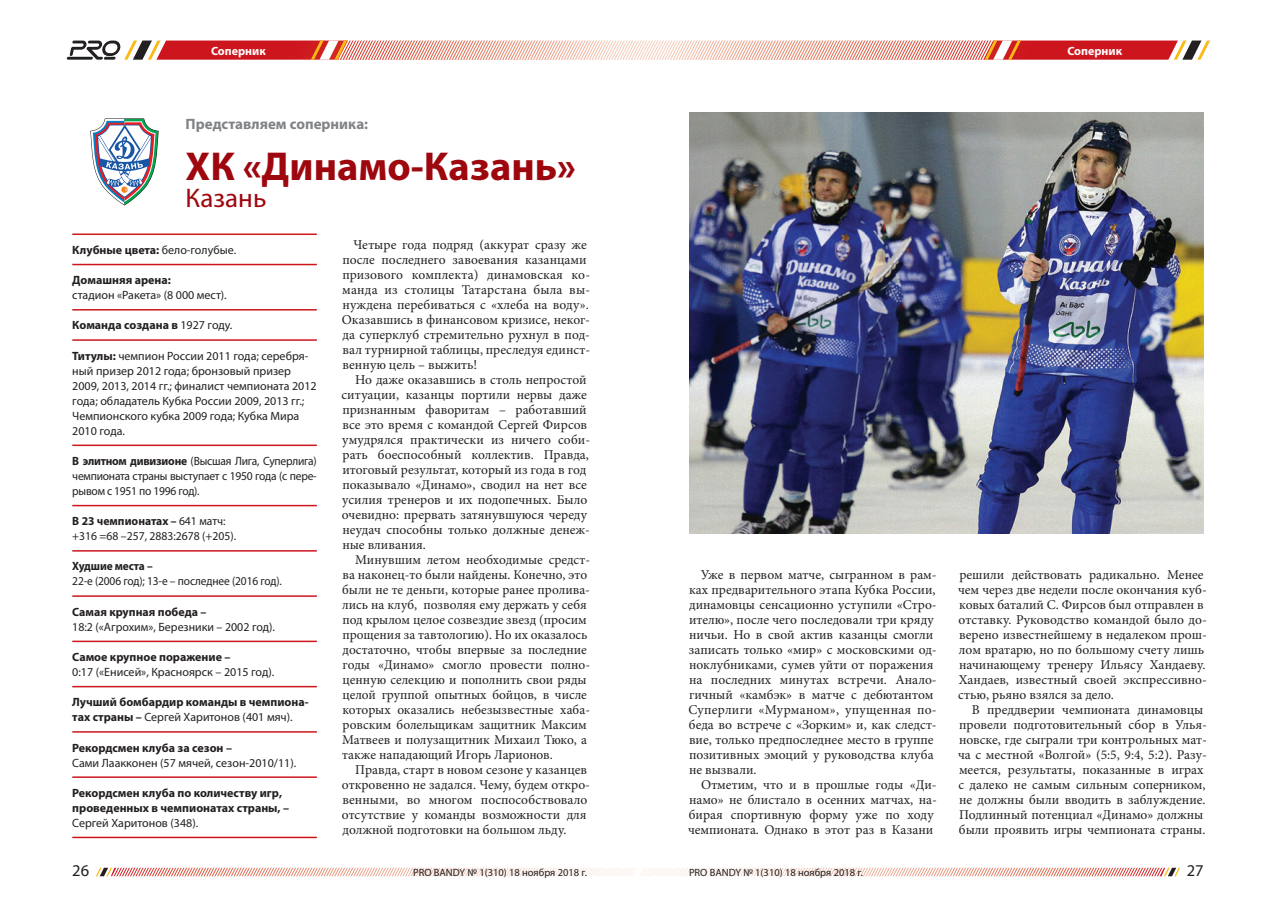
<style>
.page{position:relative;width:1276px;height:910px;background:#fff}
.page>*{position:absolute;margin:0;border:0;box-sizing:border-box;transform-origin:0 0}
.t1{font:700 40.5px "Myriad Pro";color:#9d070d}
.t2{font:27px "Myriad Pro";color:#9d070d}
.t3{font:16.5px "Myriad Pro";color:#231f20}
.t4{font:700 15px "Myriad Pro";color:#808285}
.t5{font:13.5px/15px "Minion Pro";color:#231f20}
.t6{font:12px/15px "Myriad Pro";color:#231f20}
.t7{font:700 12px/15px "Myriad Pro";color:#231f20}
.t8{font:12px/15px "Myriad Pro";color:#231f20;text-align:justify;scale:.96 1}
.t9{font:12px "Myriad Pro";color:#231f20;scale:.95 1}
.t10{font:700 12px "Myriad Pro";color:#fff}
.t11{font:700 12px "Myriad Pro";color:#231f20;scale:.95 1}
.t12{font:10.5px "Myriad Pro";color:#231f20}
.s1{font-weight:400}
.s2{font-weight:700}
</style>
<div class="page">
<svg style="left:96px;top:867px;width:1084px;height:10px"></svg>
<svg style="left:67px;top:40px;width:1143px;height:20px"></svg>
<svg style="left:90px;top:118px;width:69px;height:88px"></svg>
<hr style="left:72px;top:234px;width:245px;height:1px;background:#cd151d">
<hr style="left:72px;top:264px;width:245px;height:1px;background:#cd151d">
<hr style="left:72px;top:309px;width:245px;height:2px;background:#cd151d">
<hr style="left:72px;top:339px;width:245px;height:2px;background:#cd151d">
<hr style="left:72px;top:445px;width:245px;height:1px;background:#cd151d">
<hr style="left:72px;top:505px;width:245px;height:1px;background:#cd151d">
<hr style="left:72px;top:550px;width:245px;height:2px;background:#cd151d">
<hr style="left:72px;top:595px;width:245px;height:2px;background:#cd151d">
<hr style="left:72px;top:641px;width:245px;height:1px;background:#cd151d">
<hr style="left:72px;top:686px;width:245px;height:1px;background:#cd151d">
<hr style="left:72px;top:731px;width:245px;height:2px;background:#cd151d">
<hr style="left:72px;top:776px;width:245px;height:2px;background:#cd151d">
<hr style="left:72px;top:837px;width:245px;height:1px;background:#cd151d">
<img style="left:689px;top:113px;width:514px;height:421px">
<p class="t10" style="left:211px;top:43px;width:56px">Соперник</p>
<p class="t10" style="left:1067px;top:43px;width:56px">Соперник</p>
<p class="t4" style="left:186px;top:114px;width:184px">Представляем соперника:</p>
<h1 class="t1" style="left:186px;top:140px;width:392px">ХК «Динамо-Казань»</h1>
<h2 class="t2" style="left:186px;top:181px;width:82px">Казань</h2>
<p class="t7" style="left:72px;top:242px;width:165px">Клубные цвета: <span class="s1">бело-голубые.</span></p>
<p class="t7" style="left:72px;top:272px;width:100px">Домашняя арена:</p>
<p class="t6" style="left:72px;top:287px;width:156px">стадион «Ракета» (8 000 мест).</p>
<p class="t7" style="left:72px;top:317px;width:162px">Команда создана в <span class="s1">1927 году.</span></p>
<p class="t6" style="left:72px;top:348px;width:246px"><span class="s2">Титулы:</span> чемпион России 2011 года; серебря&shy;ный призер 2012 года; бронзовый призер 2009, 2013, 2014 гг.; финалист чемпионата 2012 года; обладатель Кубка России 2009, 2013 гг.; Чемпионского кубка 2009 года; Кубка Мира 2010 года.</p>
<p class="t8" style="left:72px;top:453px;width:256px"><span class="s2">В элитном дивизионе</span> (Высшая Лига, Суперлига) чемпионата страны выступает с 1950 года (с пере&shy;рывом с 1951 по 1996 год).</p>
<p class="t6" style="left:72px;top:513px;width:165px"><span class="s2">В 23 чемпионатах –</span> 641 матч: +316 =68 –257, 2883:2678 (+205).</p>
<p class="t11" style="left:72px;top:559px;width:86px">Худшие места –</p>
<p class="t9" style="left:72px;top:574px;width:222px">22-е (2006 год); 13-е – последнее (2016 год).</p>
<p class="t7" style="left:72px;top:604px;width:136px">Самая крупная победа –</p>
<p class="t6" style="left:72px;top:619px;width:204px">18:2 («Агрохим», Березники – 2002 год).</p>
<p class="t7" style="left:72px;top:649px;width:160px">Самое крупное поражение –</p>
<p class="t6" style="left:72px;top:664px;width:203px">0:17 («Енисей», Красноярск – 2015 год).</p>
<p class="t7" style="left:72px;top:694px;width:238px">Лучший бомбардир команды в чемпиона&shy;тах страны – <span class="s1">Сергей Харитонов (401 мяч).</span></p>
<p class="t7" style="left:72px;top:740px;width:161px">Рекордсмен клуба за сезон –</p>
<p class="t6" style="left:72px;top:755px;width:225px">Сами Лаакконен (57 мячей, сезон-2010/11).</p>
<p class="t7" style="left:72px;top:785px;width:218px">Рекордсмен клуба по количеству игр, проведенных в чемпионатах страны, –</p>
<p class="t6" style="left:72px;top:815px;width:127px">Сергей Харитонов (348).</p>
<p class="t5" style="left:342px;top:237px;width:250px;text-indent:12px">Четыре года подряд (аккурат сразу же после последнего завоевания казанцами призового комплекта) динамовская ко&shy;манда из столицы Татарстана была вы&shy;нуждена перебиваться с «хлеба на воду».<br>Оказавшись в финансовом кризисе, неког&shy;да суперклуб стремительно рухнул в под&shy;вал турнирной таблицы, преследуя единст&shy;венную цель – выжить!</p>
<p class="t5" style="left:341px;top:372px;width:250px;text-indent:14px">Но даже оказавшись в столь непростой ситуации, казанцы портили нервы даже признанным фаворитам – работавший все это время с командой Сергей Фирсов умудрялся практически из ничего соби&shy;рать боеспособный коллектив. Правда, итоговый результат, который из года в год показывало «Динамо», сводил на нет все усилия тренеров и их подопечных. Было очевидно: прервать затянувшуюся череду неудач способны только должные денеж&shy;ные вливания.</p>
<p class="t5" style="left:342px;top:552px;width:249px;text-indent:13px">Минувшим летом необходимые средст&shy;ва наконец-то были найдены. Конечно, это были не те деньги, которые ранее пролива&shy;лись на клуб, позволяя ему держать у себя под крылом целое созвездие звезд (просим прощения за тавтологию). Но их оказалось достаточно, чтобы впервые за последние годы «Динамо» смогло провести полно&shy;ценную селекцию и пополнить свои ряды целой группой опытных бойцов, в числе которых оказались небезызвестные хаба&shy;ровским болельщикам защитник Максим Матвеев и полузащитник Михаил Тюко, а также нападающий Игорь Ларионов.</p>
<p class="t5" style="left:342px;top:762px;width:250px;text-indent:13px">Правда, старт в новом сезоне у казанцев откровенно не задался. Чему, будем откро&shy;венными, во многом поспособствовало отсутствие у команды возможности для должной подготовки на большом льду.</p>
<p class="t5" style="left:688px;top:567px;width:250px;text-indent:12px">Уже в первом матче, сыгранном в рам&shy;ках предварительного этапа Кубка России, динамовцы сенсационно уступили «Стро&shy;ителю», после чего последовали три кряду ничьи. Но в свой актив казанцы смогли записать только «мир» с московскими од&shy;ноклубниками, сумев уйти от поражения на последних минутах встречи. Анало&shy;гичный «камбэк» в матче с дебютантом Суперлиги «Мурманом», упущенная по&shy;беда во встрече с «Зорким» и, как следст&shy;вие, только предпоследнее место в группе позитивных эмоций у руководства клуба не вызвали.</p>
<p class="t5" style="left:688px;top:777px;width:250px;text-indent:13px">Отметим, что и в прошлые годы «Ди&shy;намо» не блистало в осенних матчах, на&shy;бирая спортивную форму уже по ходу чемпионата. Однако в этот раз в Казани</p>
<p class="t5" style="left:958px;top:567px;width:250px">решили действовать радикально. Менее чем через две недели после окончания куб&shy;ковых баталий С. Фирсов был отправлен в отставку. Руководство командой было до&shy;верено известнейшему в недалеком прош&shy;лом вратарю, но по большому счету лишь начинающему тренеру Ильясу Хандаеву.<br>Хандаев, известный своей экспрессивно&shy;стью, рьяно взялся за дело.</p>
<p class="t5" style="left:958px;top:702px;width:250px;text-indent:14px">В преддверии чемпионата динамовцы провели подготовительный сбор в Улья&shy;новске, где сыграли три контрольных мат&shy;ча с местной «Волгой» (5:5, 9:4, 5:2). Разу&shy;меется, результаты, показанные в играх с далеко не самым сильным соперником, не должны были вводить в заблуждение.<br>Подлинный потенциал «Динамо» должны были проявить игры чемпионата страны.</p>
<p class="t3" style="left:72px;top:860px;width:18px">26</p>
<p class="t12" style="left:413px;top:866px;width:175px">PRO BANDY № 1(310) 18 ноября 2018 г.</p>
<p class="t12" style="left:689px;top:866px;width:175px">PRO BANDY № 1(310) 18 ноября 2018 г.</p>
<p class="t3" style="left:1186px;top:860px;width:18px">27</p>
</div>
